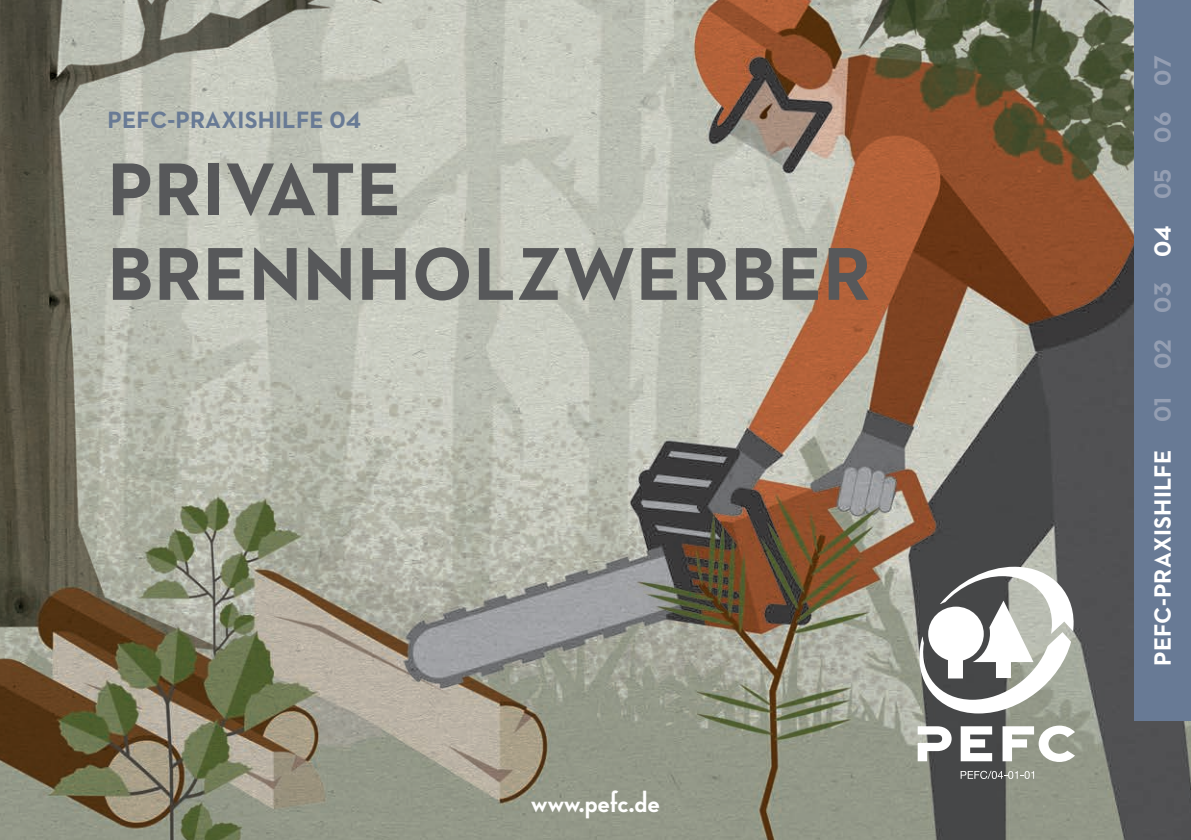
<style>
.page{position:relative;width:1191px;height:840px;background:#fff}
.page>*{position:absolute;margin:0;border:0;box-sizing:border-box;transform-origin:0 0}
.t1{font:700 76px/84.6px "Neutraface 2 Text";letter-spacing:.01em;color:#57585a}
.t2{font:700 30px "Neutraface 2 Display";color:#fff}
.t3{font:700 24px "Neutraface 2 Text";letter-spacing:.01em;color:#687a95}
.t4{font:700 24px "Neutraface 2 Text";letter-spacing:.01em;color:#fff}
.t5{font:700 24px "Neutraface 2 Text";color:#949eb2}
.s1{color:#fff}
.s2{color:#949eb2}
</style>
<div class="page">
<img style="left:0;top:0;width:1191px;height:839px">
<svg style="left:917px;top:725px;width:34px;height:35px"></svg>
<svg style="left:960px;top:725px;width:32px;height:35px"></svg>
<svg style="left:1002px;top:725px;width:73px;height:36px"></svg>
<svg style="left:911px;top:566px;width:166px;height:147px"></svg>
<svg style="left:960px;top:770px;width:74px;height:8px"></svg>
<div style="left:1134px;top:0;width:57px;height:720px;background:#687a95"></div>
<p class="t3" style="left:107px;top:104px;width:255px">PEFC-PRAXISHILFE 04</p>
<p class="t1" style="left:107px;top:146px;width:765px">PRIVATE<br>BRENNHOLZWERBER</p>
<p class="t2" style="left:531px;top:784px;width:130px">www.pefc.de</p>
<p class="t5" style="left:1147px;top:369px;width:315px;rotate:-90deg">02 03 <span class="s1">04</span> 05 06 07</p>
<p class="t4" style="left:1147px;top:665px;width:271px;rotate:-90deg">PEFC-PRAXISHILFE <span class="s2">01</span></p>
</div>
